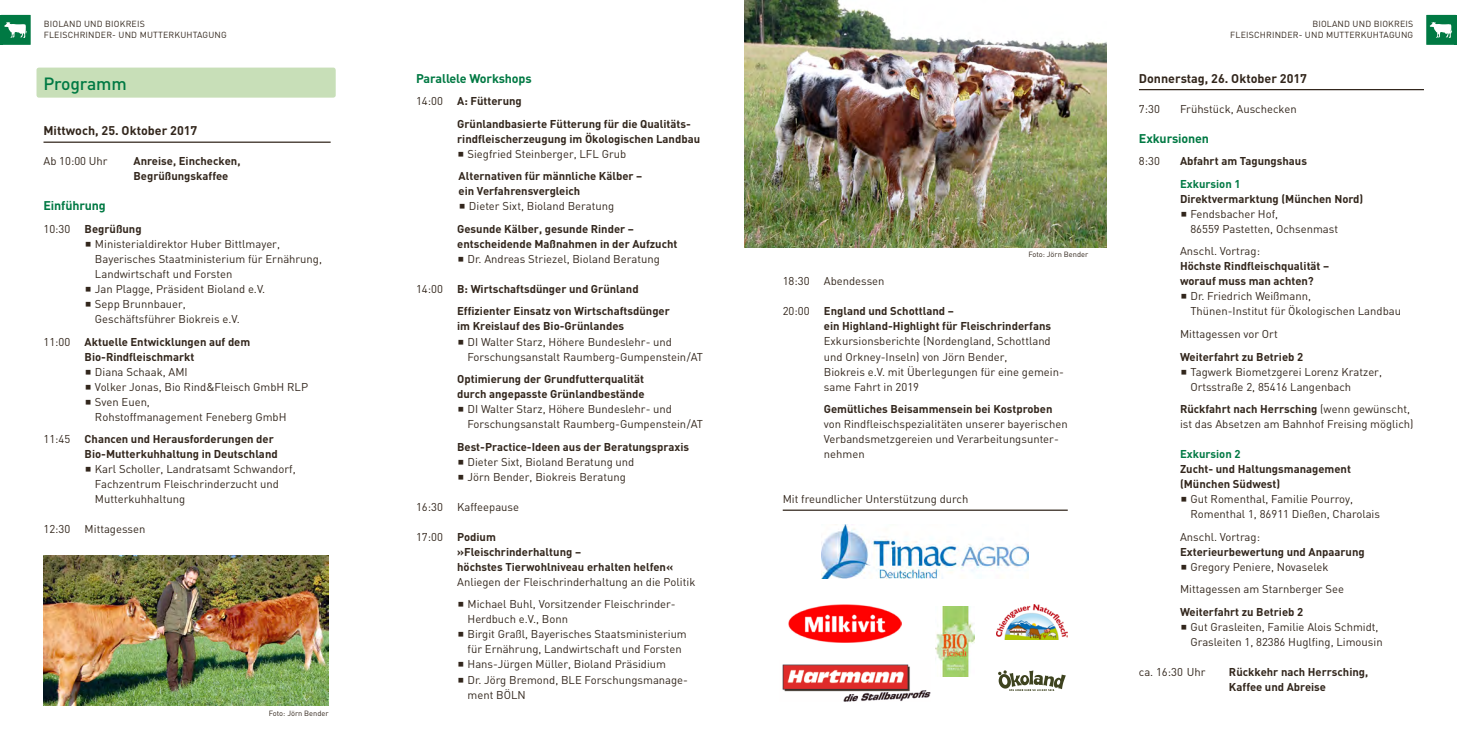
<style>
.page{position:relative;width:1457px;height:745px;background:#fff}
.page>*{position:absolute;margin:0;border:0;box-sizing:border-box;transform-origin:0 0}
.t1{font:500 17.5px "DIN";letter-spacing:-.01em;color:#007943}
.t2{font:700 12.5px "DIN";color:#32261c}
.t3{font:700 12.5px "DIN";letter-spacing:-.01em;color:#007943}
.t4{font:11.25px/15px "DIN";color:#32261c}
.t5{font:700 11.25px/15px "DIN";color:#32261c}
.t6{font:700 11.25px "DIN";color:#007943}
.t7{font:8.75px/10.5px "DIN";letter-spacing:.02em;color:#32261c}
.t8{font:7.5px "DIN";color:#32261c}
.s1{font-weight:700}
</style>
<div class="page">
<svg style="left:1426px;top:14px;width:30px;height:31px"></svg>
<hr style="left:1454px;top:15px;width:2px;height:30px;background:#007943">
<svg style="left:1px;top:14px;width:30px;height:31px"></svg>
<hr style="left:0;top:15px;width:2px;height:30px;background:#007943">
<div style="left:36px;top:68px;width:300px;height:30px;background:#c8dfb8;border-radius:2px"></div>
<hr style="left:43px;top:141px;width:288px;height:2px;background:#32261c">
<hr style="left:1138px;top:89px;width:285px;height:1px;background:#32261c">
<img style="left:744px;top:0;width:362px;height:248px">
<img style="left:44px;top:555px;width:284px;height:150px">
<hr style="left:782px;top:509px;width:285px;height:1px;background:#32261c">
<img style="left:782px;top:664px;width:148px;height:36px">
<img style="left:788px;top:604px;width:113px;height:38px">
<img style="left:822px;top:524px;width:206px;height:53px">
<img style="left:996px;top:604px;width:71px;height:35px">
<svg style="left:998px;top:670px;width:67px;height:21px"></svg>
<img style="left:935px;top:606px;width:39px;height:70px">
<p class="t7" style="left:44px;top:18px;width:184px">Bioland und Biokreis<br>Fleischrinder- und Mutterkuhtagung</p>
<p class="t7" style="left:1230px;top:18px;width:184px;text-align:right">Bioland und Biokreis<br>Fleischrinder- und Mutterkuhtagung</p>
<h1 class="t1" style="left:43px;top:73px;width:85px">Programm</h1>
<p class="t2" style="left:43px;top:122px;width:155px">Mittwoch, 25. Oktober 2017</p>
<p class="t4" style="left:43px;top:153px;width:66px">Ab 10:00 Uhr</p>
<p class="t5" style="left:133px;top:153px;width:108px">Anreise, Einchecken,<br>Begrüßungskaffee</p>
<p class="t3" style="left:43px;top:197px;width:64px">Einführung</p>
<p class="t4" style="left:43px;top:221px;width:28px">10:30</p>
<p class="t5" style="left:85px;top:220px;width:58px">Begrüßung</p>
<p class="t4" style="left:95px;top:236px;width:228px">Ministerialdirektor Huber Bittlmayer, Bayerisches Staatministerium für Ernährung, Landwirtschaft und Forsten<br>Jan Plagge, Präsident Bioland e.V.<br>Sepp Brunnbauer,<br>Geschäftsführer Biokreis e.V.</p>
<p class="t4" style="left:43px;top:333px;width:28px">11:00</p>
<p class="t5" style="left:85px;top:333px;width:167px">Aktuelle Entwicklungen auf dem<br>Bio-Rindfleischmarkt</p>
<p class="t4" style="left:95px;top:363px;width:215px">Diana Schaak, AMI<br>Volker Jonas, Bio Rind&amp;Fleisch GmbH RLP<br>Sven Euen,<br>Rohstoffmanagement Feneberg GmbH</p>
<p class="t4" style="left:43px;top:431px;width:28px">11:45</p>
<p class="t5" style="left:85px;top:431px;width:195px">Chancen und Herausforderungen der<br>Bio-Mutterkuhhaltung in Deutschland</p>
<p class="t4" style="left:95px;top:461px;width:202px">Karl Scholler, Landratsamt Schwandorf,<br>Fachzentrum Fleischrinderzucht und<br>Mutterkuhhaltung</p>
<p class="t4" style="left:43px;top:521px;width:28px">12:30</p>
<p class="t4" style="left:85px;top:521px;width:62px">Mittagessen</p>
<p class="t8" style="left:269px;top:707px;width:61px">Foto: Jörn Bender</p>
<p class="t3" style="left:416px;top:70px;width:117px">Parallele Workshops</p>
<p class="t4" style="left:416px;top:93px;width:28px">14:00</p>
<p class="t5" style="left:457px;top:89px;width:235px;line-height:22.5px">A: Fütterung<br>Grünlandbasierte Fütterung für die Qualitäts-</p>
<p class="t5" style="left:457px;top:130px;width:244px">rindfleischerzeugung im Ökologischen Landbau</p>
<p class="t4" style="left:467px;top:146px;width:160px">Siegfried Steinberger, LFL Grub</p>
<p class="t5" style="left:458px;top:168px;width:185px">Alternativen für männliche Kälber – ein Verfahrensvergleich</p>
<p class="t4" style="left:469px;top:198px;width:147px">Dieter Sixt, Bioland Beratung</p>
<p class="t5" style="left:457px;top:220px;width:222px">Gesunde Kälber, gesunde Rinder – entscheidende Maßnahmen in der Aufzucht</p>
<p class="t4" style="left:467px;top:251px;width:194px">Dr. Andreas Striezel, Bioland Beratung</p>
<p class="t4" style="left:416px;top:281px;width:28px">14:00</p>
<p class="t5" style="left:457px;top:277px;width:214px;line-height:22.5px">B: Wirtschaftsdünger und Grünland<br>Effizienter Einsatz von Wirtschaftsdünger</p>
<p class="t5" style="left:457px;top:318px;width:168px">im Kreislauf des Bio-Grünlandes</p>
<p class="t4" style="left:467px;top:333px;width:237px">DI Walter Starz, Höhere Bundeslehr- und<br>Forschungsanstalt Raumberg-Gumpenstein/AT</p>
<p class="t5" style="left:457px;top:371px;width:189px">Optimierung der Grundfutterqualität durch angepasste Grünlandbestände</p>
<p class="t4" style="left:467px;top:401px;width:237px">DI Walter Starz, Höhere Bundeslehr- und<br>Forschungsanstalt Raumberg-Gumpenstein/AT</p>
<p class="t5" style="left:457px;top:438px;width:233px">Best-Practice-Ideen aus der Beratungspraxis</p>
<p class="t4" style="left:467px;top:453px;width:168px">Dieter Sixt, Bioland Beratung und<br>Jörn Bender, Biokreis Beratung</p>
<p class="t4" style="left:416px;top:498px;width:28px">16:30</p>
<p class="t4" style="left:457px;top:498px;width:63px">Kaffeepause</p>
<p class="t4" style="left:416px;top:528px;width:28px">17:00</p>
<p class="t5" style="left:457px;top:528px;width:217px">Podium<br>»Fleischrinderhaltung –<br>höchstes Tierwohlniveau erhalten helfen«</p>
<p class="t4" style="left:467px;top:570px;width:229px;line-height:22.5px;text-indent:-10px">Anliegen der Fleischrinderhaltung an die Politik<br>Michael Buhl, Vorsitzender Fleischrinder-</p>
<p class="t4" style="left:467px;top:611px;width:222px">Herdbuch e.V., Bonn<br>Birgit Graßl, Bayerisches Staatsministerium für Ernährung, Landwirtschaft und Forsten Hans-Jürgen Müller, Bioland Präsidium<br>Dr. Jörg Bremond, BLE Forschungsmanage&shy;ment BÖLN</p>
<p class="t8" style="left:1028px;top:250px;width:61px">Foto: Jörn Bender</p>
<p class="t4" style="left:782px;top:273px;width:28px">18:30</p>
<p class="t4" style="left:823px;top:273px;width:62px">Abendessen</p>
<p class="t4" style="left:782px;top:303px;width:28px">20:00</p>
<p class="t5" style="left:823px;top:303px;width:229px">England und Schottland –<br>ein Highland-Highlight für Fleischrinderfans</p>
<p class="t4" style="left:823px;top:333px;width:241px">Exkursionsberichte (Nordengland, Schottland und Orkney-Inseln) von Jörn Bender,<br>Biokreis e.V. mit Überlegungen für eine gemein&shy;same Fahrt in 2019</p>
<p class="t5" style="left:823px;top:401px;width:230px">Gemütliches Beisammensein bei Kostproben</p>
<p class="t4" style="left:823px;top:416px;width:245px">von Rindfleischspezialitäten unserer bayerischen<br>Verbandsmetzgereien und Verarbeitungsunter&shy;nehmen</p>
<p class="t4" style="left:782px;top:491px;width:187px">Mit freundlicher Unterstützung durch</p>
<p class="t2" style="left:1138px;top:70px;width:170px">Donnerstag, 26. Oktober 2017</p>
<p class="t4" style="left:1138px;top:101px;width:22px">7:30</p>
<p class="t4" style="left:1180px;top:101px;width:118px">Frühstück, Auschecken</p>
<p class="t3" style="left:1138px;top:130px;width:72px">Exkursionen</p>
<p class="t4" style="left:1138px;top:153px;width:22px">8:30</p>
<p class="t5" style="left:1180px;top:153px;width:128px">Abfahrt am Tagungshaus</p>
<p class="t6" style="left:1180px;top:176px;width:62px">Exkursion 1</p>
<p class="t5" style="left:1180px;top:190px;width:185px">Direktvermarktung (München Nord)</p>
<p class="t4" style="left:1190px;top:206px;width:149px">Fendsbacher Hof,<br>86559 Pastetten, Ochsenmast</p>
<p class="t4" style="left:1180px;top:243px;width:81px">Anschl. Vortrag:</p>
<p class="t5" style="left:1180px;top:258px;width:151px">Höchste Rindfleischqualität – worauf muss man achten?</p>
<p class="t4" style="left:1190px;top:288px;width:212px">Dr. Friedrich Weißmann,<br>Thünen-Institut für Ökologischen Landbau</p>
<p class="t4" style="left:1180px;top:326px;width:99px">Mittagessen vor Ort</p>
<p class="t5" style="left:1180px;top:348px;width:125px">Weiterfahrt zu Betrieb 2</p>
<p class="t4" style="left:1190px;top:363px;width:193px">Tagwerk Biometzgerei Lorenz Kratzer,<br>Ortsstraße 2, 85416 Langenbach</p>
<p class="t4" style="left:1180px;top:401px;width:235px"><span class="s1">Rückfahrt nach Herrsching</span> (wenn gewünscht, ist das Absetzen am Bahnhof Freising möglich)</p>
<p class="t6" style="left:1180px;top:446px;width:62px">Exkursion 2</p>
<p class="t5" style="left:1180px;top:461px;width:172px">Zucht- und Haltungsmanagement (München Südwest)</p>
<p class="t4" style="left:1190px;top:491px;width:191px">Gut Romenthal, Familie Pourroy,<br>Romenthal 1, 86911 Dießen, Charolais</p>
<p class="t4" style="left:1180px;top:528px;width:81px">Anschl. Vortrag:</p>
<p class="t5" style="left:1180px;top:543px;width:186px">Exterieurbewertung und Anpaarung</p>
<p class="t4" style="left:1180px;top:555px;width:165px;line-height:22.5px;text-align:center">Gregory Peniere, Novaselek<br>Mittagessen am Starnberger See</p>
<p class="t5" style="left:1180px;top:603px;width:125px">Weiterfahrt zu Betrieb 2</p>
<p class="t4" style="left:1190px;top:618px;width:194px">Gut Grasleiten, Familie Alois Schmidt,<br>Grasleiten 1, 82386 Huglfing, Limousin</p>
<p class="t4" style="left:1138px;top:663px;width:68px">ca. 16:30 Uhr</p>
<p class="t5" style="left:1228px;top:663px;width:141px">Rückkehr nach Herrsching,<br>Kaffee und Abreise</p>
</div>
